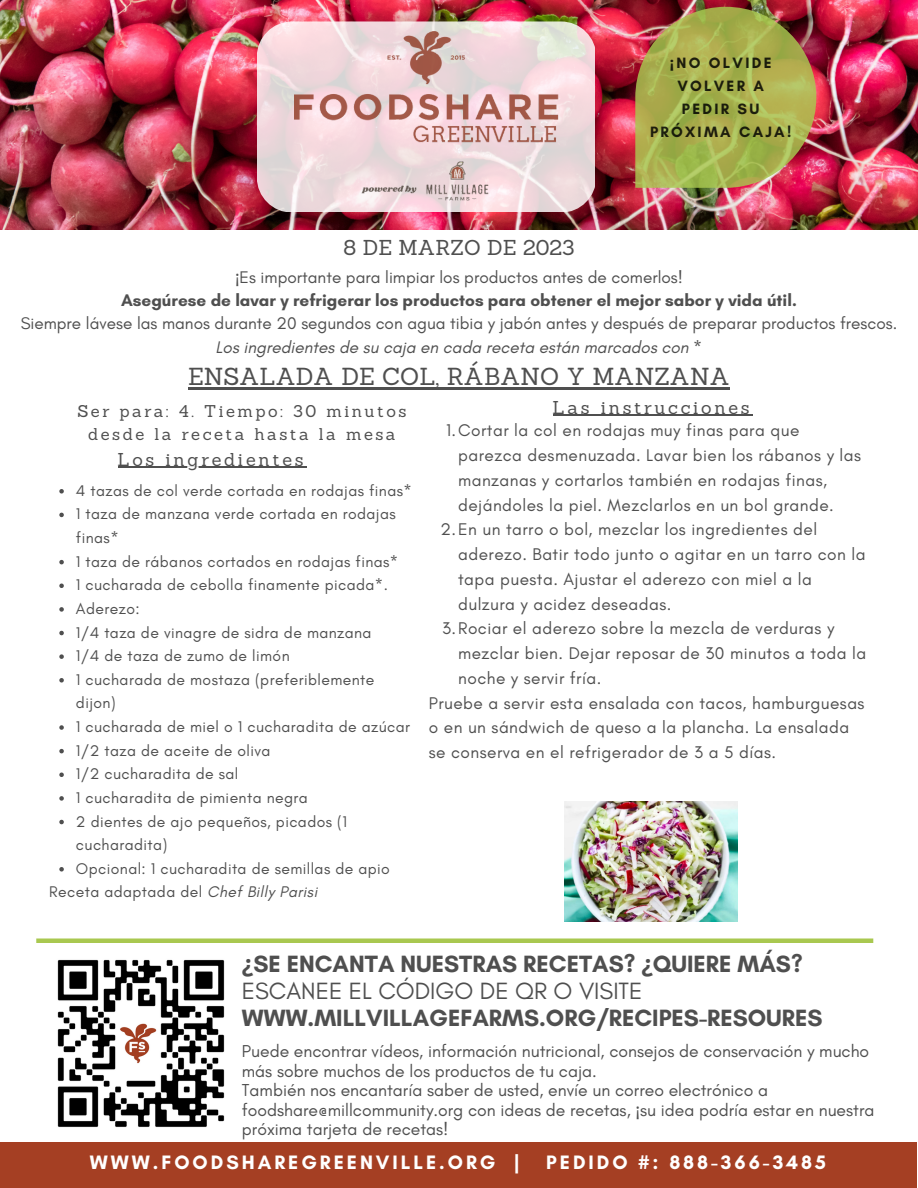
<style>
.page{position:relative;width:918px;height:1188px;background:#fff}
.page>*{position:absolute;margin:0;border:0;box-sizing:border-box;transform-origin:0 0}
.t1{font:700 24px/27px "Glacial Indifference";color:#4f4f4f}
.t2{font:24px "Sanchez";color:#4f4f4f}
.t3{font:21px "Sanchez";color:#4f4f4f}
.t4{font:700 19.8px "Glacial Indifference";letter-spacing:.15em;color:#fff}
.t5{font:18.15px "Sanchez";letter-spacing:.15em;color:#4f4f4f}
.t6{font:17.55px/19.5px "Glacial Indifference";color:#4f4f4f}
.t7{font:17.25px "Glacial Indifference";letter-spacing:.025em;color:#4f4f4f}
.t8{font:700 17.1px/23.4px "Glacial Indifference";color:#4f4f4f;text-align:center}
.t9{font:17.1px "Glacial Indifference";color:#4f4f4f}
.t10{font:italic 17.1px "Glacial Indifference";color:#4f4f4f}
.t11{font:16.65px/22.5px "Sanchez";letter-spacing:.15em;color:#4f4f4f;text-align:center}
.t12{font:15.75px "Glacial Indifference";letter-spacing:.025em;color:#4f4f4f}
.t13{font:700 15.3px/22.8px "Glacial Indifference";letter-spacing:.15em;color:#000;text-align:center}
.s1{font-family:"Noto Sans"}
.s2{font-family:"Noto Sans";font-weight:400}
.s3{font-weight:400}
.s4{font-style:italic}
</style>
<div class="page">
<div style="left:0;top:1142px;width:917px;height:46px;background:#a53f23"></div>
<img style="left:0;top:0;width:918px;height:230px">
<svg style="left:635px;top:7px;width:181px;height:181px;background:#a99c4e"></svg>
<svg style="left:257px;top:21px;width:338px;height:191px;background:#eddadc"></svg>
<img style="left:294px;top:31px;width:265px;height:172px">
<div style="left:36px;top:938px;width:837px;height:5px;background:#a9c850"></div>
<img style="left:57px;top:959px;width:168px;height:168px">
<img style="left:564px;top:802px;width:174px;height:120px">
<hr style="left:118px;top:467px;width:188px;height:1px;background:#4f4f4f">
<svg style="left:59px;top:489px;width:5px;height:5px"></svg>
<svg style="left:59px;top:513px;width:5px;height:4px"></svg>
<svg style="left:59px;top:560px;width:5px;height:4px"></svg>
<svg style="left:59px;top:584px;width:5px;height:4px"></svg>
<svg style="left:59px;top:607px;width:5px;height:5px"></svg>
<svg style="left:59px;top:631px;width:5px;height:4px"></svg>
<svg style="left:59px;top:654px;width:5px;height:5px"></svg>
<svg style="left:59px;top:678px;width:5px;height:5px"></svg>
<svg style="left:59px;top:725px;width:5px;height:5px"></svg>
<svg style="left:59px;top:749px;width:5px;height:4px"></svg>
<svg style="left:59px;top:773px;width:5px;height:4px"></svg>
<svg style="left:59px;top:796px;width:5px;height:5px"></svg>
<svg style="left:59px;top:820px;width:5px;height:4px"></svg>
<svg style="left:59px;top:867px;width:5px;height:5px"></svg>
<hr style="left:188px;top:388px;width:542px;height:2px;background:#4f4f4f">
<hr style="left:553px;top:415px;width:199px;height:1px;background:#4f4f4f">
<p class="t3" style="left:344px;top:234px;width:232px">8 DE MARZO DE 2023</p>
<p class="t13" style="left:650px;top:52px;width:143px"><span class="s1">¡</span>NO OLVIDE<br>VOLVER A<br>PEDIR SU<br>PRÓXIMA CAJA!</p>
<p class="t8" style="left:121px;top:265px;width:677px"><span class="s2">¡</span><span class="s3">Es importante para limpiar los productos antes de comerlos!<br></span>Asegúrese de lavar y refrigerar los productos para obtener el mejor sabor y vida útil.</p>
<p class="t9" style="left:21px;top:313px;width:878px">Siempre lávese las manos durante 20 segundos con agua tibia y jabón antes y después de preparar productos frescos.</p>
<p class="t10" style="left:216px;top:337px;width:488px">Los ingredientes de su caja en cada receta están marcados con *</p>
<h1 class="t2" style="left:188px;top:361px;width:543px">ENSALADA DE COL, RÁBANO Y MANZANA</h1>
<p class="t11" style="left:77px;top:400px;width:330px">Ser para: 4. Tiempo: 30 minutos desde la receta hasta la mesa</p>
<p class="t5" style="left:553px;top:396px;width:199px">Las instrucciones</p>
<p class="t7" style="left:446px;top:420px;width:355px">1.Cortar la col en rodajas muy finas para que</p>
<p class="t7" style="left:458px;top:445px;width:404px">parezca desmenuzada. Lavar bien los rábanos y las</p>
<p class="t7" style="left:458px;top:470px;width:370px">manzanas y cortarlos también en rodajas finas,</p>
<p class="t7" style="left:458px;top:494px;width:377px">dejándoles la piel. Mezclarlos en un bol grande.</p>
<p class="t7" style="left:440px;top:519px;width:378px">2.En un tarro o bol, mezclar los ingredientes del</p>
<p class="t7" style="left:458px;top:544px;width:409px">aderezo. Batir todo junto o agitar en un tarro con la</p>
<p class="t7" style="left:458px;top:569px;width:355px">tapa puesta. Ajustar el aderezo con miel a la</p>
<p class="t7" style="left:458px;top:593px;width:215px">dulzura y acidez deseadas.</p>
<p class="t7" style="left:442px;top:618px;width:394px">3.Rociar el aderezo sobre la mezcla de verduras y</p>
<p class="t7" style="left:458px;top:643px;width:410px">mezclar bien. Dejar reposar de 30 minutos a toda la</p>
<p class="t7" style="left:458px;top:668px;width:145px">noche y servir fría.</p>
<p class="t7" style="left:429px;top:692px;width:437px">Pruebe a servir esta ensalada con tacos, hamburguesas</p>
<p class="t7" style="left:429px;top:717px;width:422px">o en un sándwich de queso a la plancha. La ensalada</p>
<p class="t7" style="left:429px;top:742px;width:349px">se conserva en el refrigerador de 3 a 5 días.</p>
<p class="t5" style="left:118px;top:447px;width:188px">Los ingredientes</p>
<p class="t12" style="left:76px;top:481px;width:337px">4 tazas de col verde cortada en rodajas finas*</p>
<p class="t12" style="left:76px;top:504px;width:321px">1 taza de manzana verde cortada en rodajas</p>
<p class="t12" style="left:76px;top:528px;width:44px">finas*</p>
<p class="t12" style="left:76px;top:552px;width:324px">1 taza de rábanos cortados en rodajas finas*</p>
<p class="t12" style="left:76px;top:575px;width:313px">1 cucharada de cebolla finamente picada*.</p>
<p class="t12" style="left:76px;top:599px;width:65px">Aderezo:</p>
<p class="t12" style="left:76px;top:623px;width:297px">1/4 taza de vinagre de sidra de manzana</p>
<p class="t12" style="left:76px;top:646px;width:215px">1/4 de taza de zumo de limón</p>
<p class="t12" style="left:76px;top:670px;width:300px">1 cucharada de mostaza (preferiblemente</p>
<p class="t12" style="left:76px;top:693px;width:41px">dijon)</p>
<p class="t12" style="left:76px;top:717px;width:336px">1 cucharada de miel o 1 cucharadita de azúcar</p>
<p class="t12" style="left:76px;top:741px;width:196px">1/2 taza de aceite de oliva</p>
<p class="t12" style="left:76px;top:764px;width:164px">1/2 cucharadita de sal</p>
<p class="t12" style="left:76px;top:788px;width:233px">1 cucharadita de pimienta negra</p>
<p class="t12" style="left:76px;top:812px;width:273px">2 dientes de ajo pequeños, picados (1</p>
<p class="t12" style="left:76px;top:835px;width:93px">cucharadita)</p>
<p class="t12" style="left:76px;top:859px;width:315px">Opcional: 1 cucharadita de semillas de apio</p>
<p class="t12" style="left:49px;top:882px;width:270px">Receta adaptada del <span class="s4">Chef Billy Parisi</span></p>
<h1 class="t1" style="left:242px;top:950px;width:562px"><span class="s1">¿</span>SE ENCANTA NUESTRAS RECETAS? <span class="s1">¿</span>QUIERE MÁS?<br><span class="s3">ESCANEE EL CÓDIGO DE QR O VISITE</span></h1>
<h1 class="t1" style="left:242px;top:1004px;width:582px">WWW.MILLVILLAGEFARMS.ORG/RECIPES-RESOURES</h1>
<p class="t6" style="left:242px;top:1041px;width:634px">Puede encontrar vídeos, información nutricional, consejos de conservación y mucho más sobre muchos de los productos de tu caja.<br>También nos encantaría saber de usted, envíe un correo electrónico a foodshare@millcommunity.org con ideas de recetas, <span class="s1">¡</span>su idea podría estar en nuestra próxima tarjeta de recetas!</p>
<p class="t4" style="left:90px;top:1150px;width:431px">WWW.FOODSHAREGREENVILLE.ORG |</p>
<p class="t4" style="left:546px;top:1150px;width:281px">PEDIDO #: 888-366-3485</p>
</div>
